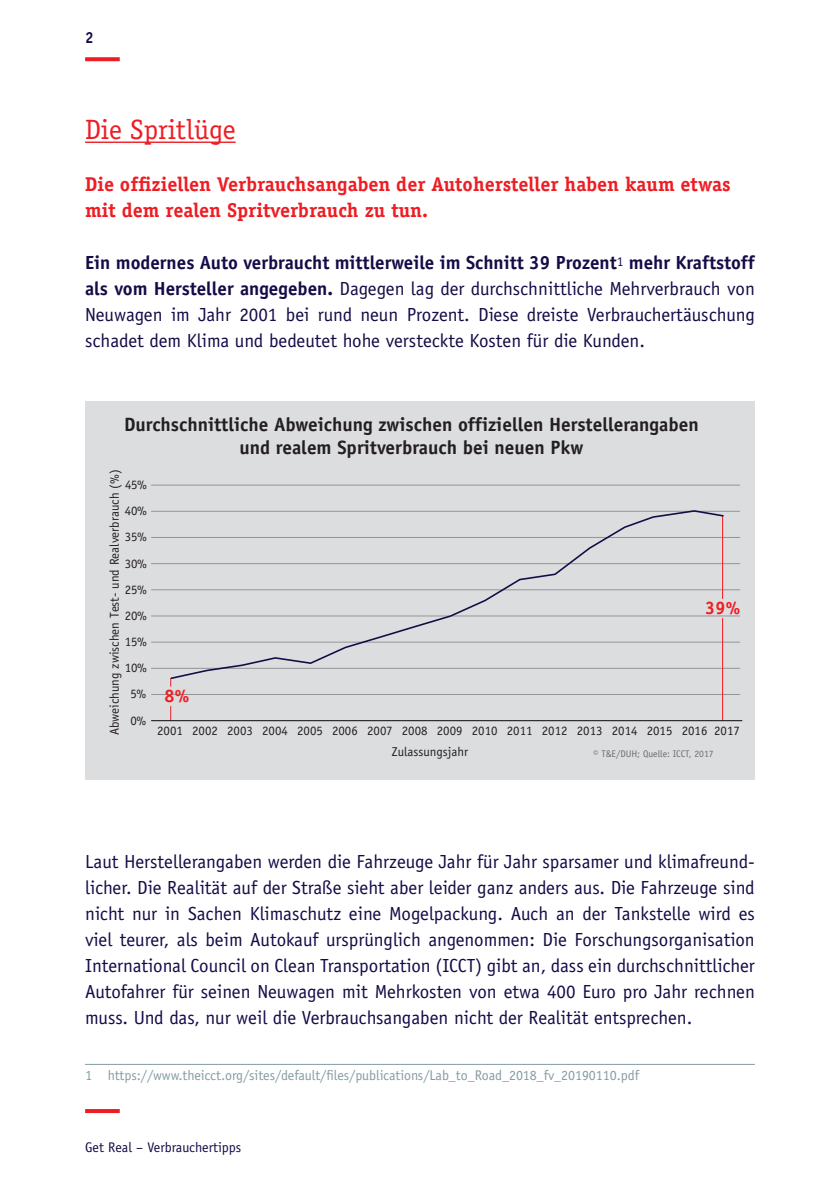
<style>
.page{position:relative;width:840px;height:1191px;background:#fff}
.page>*{position:absolute;margin:0;border:0;box-sizing:border-box;transform-origin:0 0}
.t1{font:28px "Officina Serif";color:#ee1d23}
.t2{font:700 20px/26px "Officina Serif";color:#ee1d23}
.t3{font:700 19.2px/23.2px "Officina Sans";color:#231f20;text-align:center}
.t4{font:19px/26px "Officina Sans";color:#150b47;text-align:justify}
.t5{font:700 18.2px "Officina Sans";color:#ee1d23}
.t6{font:700 16px "Officina Sans";color:#150b47;scale:.95 1}
.t7{font:14px "Officina Sans";letter-spacing:-.005em;color:#859ca3}
.t8{font:14px "Officina Sans";color:#150b47}
.t9{font:12.8px/20.6px "Officina Sans";color:#231f20}
.t10{font:12.8px/26.2px "Officina Sans";letter-spacing:-.025em;color:#231f20;text-align:center}
.t11{font:9.6px "Officina Sans";color:#6c6d70}
.s1{font-weight:700}
</style>
<div class="page">
<hr style="left:85px;top:1109px;width:35px;height:4px;background:#ee1d23">
<svg style="left:85px;top:57px;width:35px;height:4px"></svg>
<hr style="left:85px;top:141px;width:150px;height:2px;background:#ee1d23">
<hr style="left:85px;top:1064px;width:669px;height:1px;background:#859ca3">
<div style="left:86px;top:401px;width:668px;height:379px;background:#dcdddf"></div>
<hr style="left:151px;top:537px;width:588px;height:1px;background:#939598">
<hr style="left:151px;top:511px;width:588px;height:1px;background:#939598">
<hr style="left:151px;top:485px;width:588px;height:1px;background:#939598">
<hr style="left:151px;top:615px;width:588px;height:1px;background:#939598">
<hr style="left:151px;top:668px;width:588px;height:1px;background:#939598">
<hr style="left:151px;top:642px;width:588px;height:1px;background:#939598">
<hr style="left:151px;top:694px;width:588px;height:1px;background:#939598">
<hr style="left:151px;top:563px;width:588px;height:1px;background:#939598">
<hr style="left:151px;top:589px;width:588px;height:1px;background:#939598">
<svg style="left:170px;top:706px;width:1px;height:14px"></svg>
<hr style="left:721px;top:618px;width:1px;height:102px;background:#ee1d23">
<hr style="left:151px;top:720px;width:590px;height:1px;background:#231f20">
<svg style="left:169px;top:510px;width:555px;height:170px"></svg>
<p class="t6" style="left:85px;top:28px;width:10px">2</p>
<h1 class="t1" style="left:85px;top:114px;width:152px">Die Spritlüge</h1>
<p class="t2" style="left:85px;top:171px;width:646px">Die offiziellen Verbrauchsangaben der Autohersteller haben kaum etwas mit dem realen Spritverbrauch zu tun.</p>
<p class="t4" style="left:85px;top:250px;width:671px"><span class="s1">Ein modernes Auto verbraucht mittlerweile im Schnitt 39 Prozent</span><sup>1</sup> <span class="s1">mehr Kraftstoff als vom Hersteller angegeben.</span> Dagegen lag der durchschnittliche Mehrverbrauch von Neuwagen im Jahr 2001 bei rund neun Prozent. Diese dreiste Verbrauchertäuschung schadet dem Klima und bedeutet hohe versteckte Kosten für die Kunden.</p>
<p class="t3" style="left:124px;top:413px;width:576px">Durchschnittliche Abweichung zwischen offiziellen Herstellerangaben und realem Spritverbrauch bei neuen Pkw</p>
<p class="t9" style="left:104px;top:735px;width:267px;rotate:-90deg">Abweichung zwischen Test- und Realverbrauch (%)</p>
<p class="t10" style="left:125px;top:472px;width:23px">45%<br>40%<br>35%<br>30%<br>25%<br>20%<br>15%<br>10%<br>5%<br>0%</p>
<p class="t5" style="left:164px;top:685px;width:27px">8%</p>
<p class="t5" style="left:704px;top:597px;width:37px">39%</p>
<p class="t9" style="left:392px;top:720px;width:349px;text-indent:-235px">2001 2002 2003 2004 2005 2006 2007 2008 2009 2010 2011 2012 2013 2014 2015 2016 2017<br>Zulassungsjahr</p>
<p class="t11" style="left:593px;top:748px;width:122px">© T&amp;E/DUH; Quelle: ICCT, 2017</p>
<p class="t4" style="left:85px;top:848px;width:671px">Laut Herstellerangaben werden die Fahrzeuge Jahr für Jahr sparsamer und klimafreund&shy;licher. Die Realität auf der Straße sieht aber leider ganz anders aus. Die Fahrzeuge sind nicht nur in Sachen Klimaschutz eine Mogelpackung. Auch an der Tankstelle wird es viel teurer, als beim Autokauf ursprünglich angenommen: Die Forschungsorganisation International Council on Clean Transportation (ICCT) gibt an, dass ein durchschnittlicher Autofahrer für seinen Neuwagen mit Mehrkosten von etwa 400 Euro pro Jahr rechnen muss. Und das, nur weil die Verbrauchsangaben nicht der Realität entsprechen.</p>
<p class="t7" style="left:85px;top:1067px;width:555px">1 https://www.theicct.org/sites/default/files/publications/Lab_to_Road_2018_fv_20190110.pdf</p>
<p class="t8" style="left:85px;top:1139px;width:158px">Get Real – Verbrauchertipps</p>
</div>
